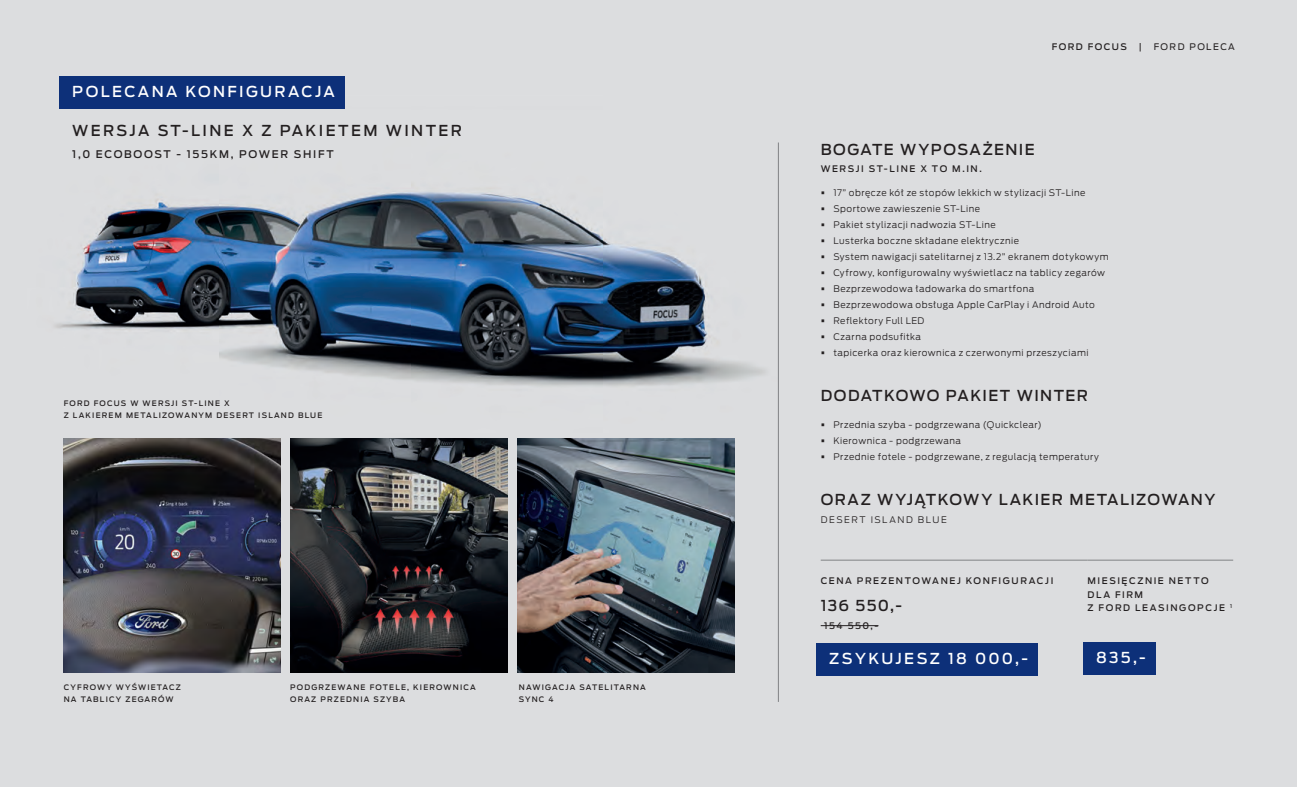
<style>
.page{position:relative;width:1297px;height:787px;background:#dcdddf}
.page>*{position:absolute;margin:0;border:0;box-sizing:border-box;transform-origin:0 0}
.t1{font:500 15px "Ford Antenna";letter-spacing:.095em;color:#231f20}
.t2{font:500 15px "Ford Antenna";letter-spacing:.155em;color:#fff}
.t3{font:500 15px "Ford Antenna";letter-spacing:.16em;color:#231f20}
.t4{font:500 10.5px "Ford Antenna";letter-spacing:.16em;color:#231f20}
.t5{font:300 9px "Ford Antenna";letter-spacing:.05em;color:#231f20}
.t6{font:500 9px/13.5px "Ford Antenna";letter-spacing:.17em;color:#231f20}
.t7{font:300 9px "Ford Antenna";letter-spacing:.175em;color:#231f20}
.t8{font:9px "Ford Antenna";letter-spacing:.155em;color:#231f20}
.t9{font:500 7.5px/12px "Ford Antenna";letter-spacing:.16em;color:#231f20}
.s1{font-weight:900;font-size:10.5px}
</style>
<div class="page">
<img style="left:27px;top:96px;width:751px;height:336px">
<div style="left:60px;top:77px;width:285px;height:32px;background:#0d3079"></div>
<hr style="left:778px;top:142px;width:1px;height:560px;background:#808285">
<hr style="left:821px;top:560px;width:266px;height:1px;background:#808285">
<hr style="left:1087px;top:560px;width:146px;height:1px;background:#808285">
<div style="left:816px;top:643px;width:222px;height:32px;background:#0d3079"></div>
<hr style="left:821px;top:625px;width:57px;height:1px;background:#231f20">
<div style="left:1083px;top:643px;width:73px;height:32px;background:#0d3079"></div>
<img style="left:64px;top:438px;width:217px;height:234px">
<img style="left:291px;top:438px;width:217px;height:234px">
<img style="left:518px;top:438px;width:217px;height:234px">
<h1 class="t2" style="left:72px;top:78px;width:264px">POLECANA KONFIGURACJA</h1>
<h1 class="t3" style="left:72px;top:118px;width:391px">WERSJA ST-LINE X Z PAKIETEM WINTER</h1>
<p class="t4" style="left:72px;top:145px;width:263px">1,0 ECOBOOST - 155KM, POWER SHIFT</p>
<p class="t9" style="left:64px;top:396px;width:260px">FORD FOCUS W WERSJI ST-LINE X<br>Z LAKIEREM METALIZOWANYM DESERT ISLAND BLUE</p>
<p class="t9" style="left:64px;top:680px;width:119px">CYFROWY WYŚWIETACZ<br>NA TABLICY ZEGARÓW</p>
<p class="t9" style="left:290px;top:680px;width:187px">PODGRZEWANE FOTELE, KIEROWNICA<br>ORAZ PRZEDNIA SZYBA</p>
<p class="t9" style="left:519px;top:680px;width:129px">NAWIGACJA SATELITARNA<br>SYNC 4</p>
<p class="t6" style="left:1052px;top:39px;width:77px">FORD FOCUS</p>
<p class="t8" style="left:1139px;top:39px;width:5px">|</p>
<p class="t8" style="left:1154px;top:39px;width:83px">FORD POLECA</p>
<h1 class="t1" style="left:821px;top:136px;width:215px">BOGATE WYPOSAŻENIE</h1>
<p class="t6" style="left:821px;top:161px;width:163px">WERSJI ST-LINE X TO M.IN.</p>
<p class="t5" style="left:821px;top:185px;width:266px"><span class="s1">•</span> 17” obręcze kół ze stopów lekkich w stylizacji ST-Line</p>
<p class="t5" style="left:821px;top:201px;width:161px"><span class="s1">•</span> Sportowe zawieszenie ST-Line</p>
<p class="t5" style="left:821px;top:217px;width:177px"><span class="s1">•</span> Pakiet stylizacji nadwozia ST-Line</p>
<p class="t5" style="left:821px;top:233px;width:200px"><span class="s1">•</span> Lusterka boczne składane elektrycznie</p>
<p class="t5" style="left:821px;top:249px;width:290px"><span class="s1">•</span> System nawigacji satelitarnej z 13.2” ekranem dotykowym</p>
<p class="t5" style="left:821px;top:265px;width:286px"><span class="s1">•</span> Cyfrowy, konfigurowalny wyświetlacz na tablicy zegarów</p>
<p class="t5" style="left:821px;top:281px;width:215px"><span class="s1">•</span> Bezprzewodowa ładowarka do smartfona</p>
<p class="t5" style="left:821px;top:297px;width:276px"><span class="s1">•</span> Bezprzewodowa obsługa Apple CarPlay i Android Auto</p>
<p class="t5" style="left:821px;top:313px;width:105px"><span class="s1">•</span> Reflektory Full LED</p>
<p class="t5" style="left:821px;top:329px;width:102px"><span class="s1">•</span> Czarna podsufitka</p>
<p class="t5" style="left:821px;top:345px;width:269px"><span class="s1">•</span> tapicerka oraz kierownica z czerwonymi przeszyciami</p>
<h1 class="t1" style="left:821px;top:382px;width:269px">DODATKOWO PAKIET WINTER</h1>
<p class="t5" style="left:821px;top:417px;width:223px"><span class="s1">•</span> Przednia szyba - podgrzewana (Quickclear)</p>
<p class="t5" style="left:821px;top:433px;width:142px"><span class="s1">•</span> Kierownica - podgrzewana</p>
<p class="t5" style="left:821px;top:449px;width:280px"><span class="s1">•</span> Przednie fotele - podgrzewane, z regulacją temperatury</p>
<h1 class="t1" style="left:821px;top:486px;width:396px">ORAZ WYJĄTKOWY LAKIER METALIZOWANY</h1>
<p class="t7" style="left:821px;top:512px;width:128px">DESERT ISLAND BLUE</p>
<p class="t6" style="left:821px;top:573px;width:234px">CENA PREZENTOWANEJ KONFIGURACJI</p>
<h1 class="t1" style="left:821px;top:592px;width:83px">136 550,-</h1>
<p class="t6" style="left:824px;top:617px;width:56px">154 550,-</p>
<h1 class="t2" style="left:829px;top:645px;width:200px">ZSYKUJESZ 18 000,-</h1>
<p class="t6" style="left:1087px;top:573px;width:146px">MIESIĘCZNIE NETTO<br>DLA FIRM<br>Z FORD LEASINGOPCJE <sup>1</sup></p>
<h1 class="t2" style="left:1096px;top:645px;width:51px">835,-</h1>
</div>
